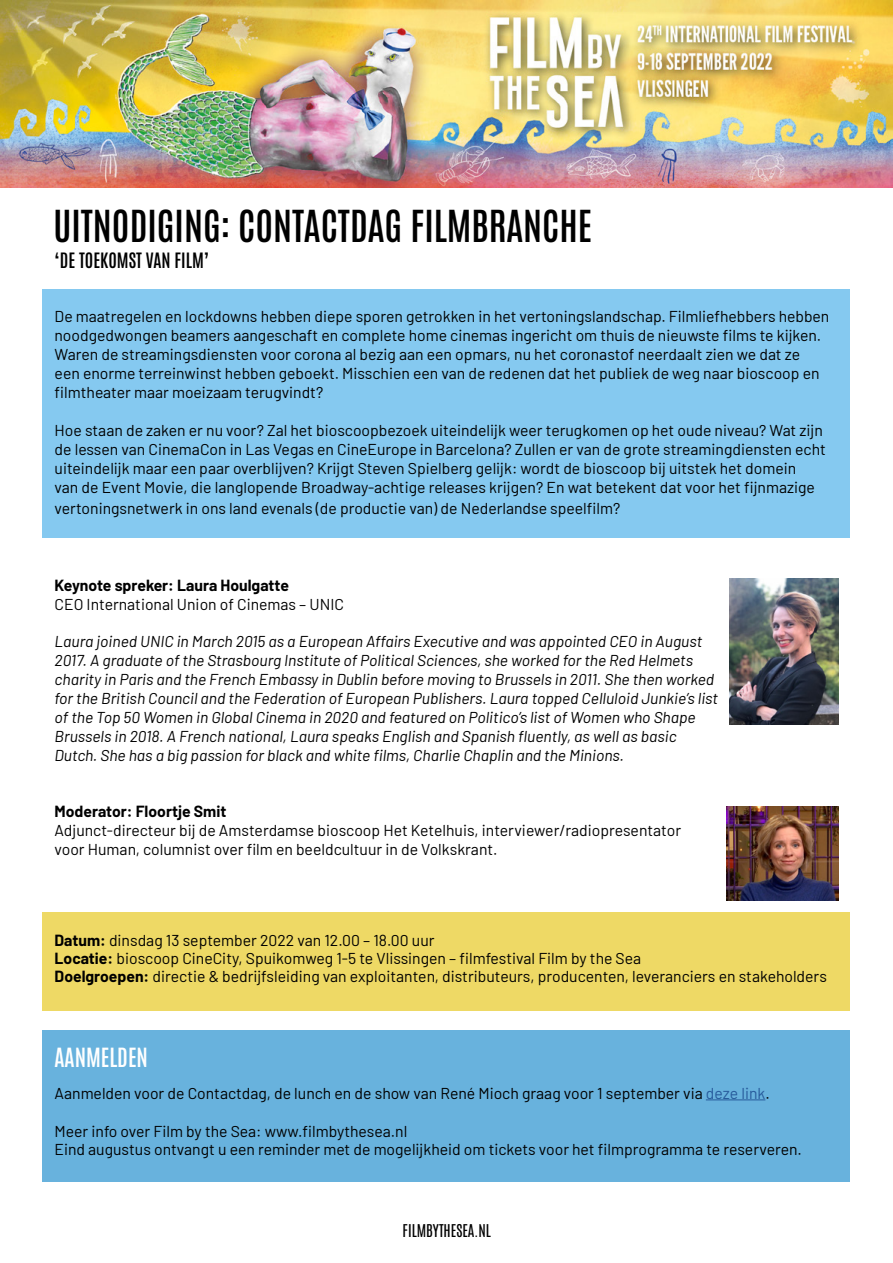
<style>
.page{position:relative;width:893px;height:1263px;background:#fff}
.page>*{position:absolute;margin:0;border:0;box-sizing:border-box;transform-origin:0 0}
.t1{font:600 37.5px "Antonio";color:#000}
.t2{font:600 22.5px "Antonio";color:#fff}
.t3{font:600 18px "Antonio";color:#000}
.t4{font:15.75px/18.9px "Barlow";color:#000}
.t5{font:italic 15.75px/18.9px "Barlow";color:#000}
.t6{font:700 15.75px "Barlow";color:#000}
.t7{font:15px "Antonio";color:#000}
.s1{font-weight:700}
.s2{color:#275b9b}
</style>
<div class="page">
<div style="left:43px;top:290px;width:807px;height:248px;background:#85c9f0"></div>
<div style="left:43px;top:912px;width:807px;height:99px;background:#eed965"></div>
<img style="left:0;top:1px;width:893px;height:186px">
<img style="left:729px;top:578px;width:110px;height:146px">
<img style="left:726px;top:807px;width:113px;height:93px">
<div style="left:43px;top:1030px;width:807px;height:152px;background:#68b2dd"></div>
<hr style="left:706px;top:1099px;width:59px;height:1px;background:#275b9b">
<h1 class="t1" style="left:54px;top:199px;width:540px">UITNODIGING: CONTACTDAG FILMBRANCHE</h1>
<p class="t3" style="left:55px;top:247px;width:156px">‘DE TOEKOMST VAN FILM’</p>
<p class="t4" style="left:55px;top:306px;width:776px">De maatregelen en lockdowns hebben diepe sporen getrokken in het vertoningslandschap. Filmliefhebbers hebben noodgedwongen beamers aangeschaft en complete home cinemas ingericht om thuis de nieuwste films te kijken.<br>Waren de streamingsdiensten voor corona al bezig aan een opmars, nu het coronastof neerdaalt zien we dat ze een enorme terreinwinst hebben geboekt. Misschien een van de redenen dat het publiek de weg naar bioscoop en filmtheater maar moeizaam terugvindt?</p>
<p class="t4" style="left:55px;top:419px;width:773px">Hoe staan de zaken er nu voor? Zal het bioscoopbezoek uiteindelijk weer terugkomen op het oude niveau? Wat zijn de lessen van CinemaCon in Las Vegas en CineEurope in Barcelona? Zullen er van de grote streamingdiensten echt uiteindelijk maar een paar overblijven? Krijgt Steven Spielberg gelijk: wordt de bioscoop bij uitstek het domein<br>van de Event Movie, die langlopende Broadway-achtige releases krijgen? En wat betekent dat voor het fijnmazige</p>
<p class="t4" style="left:55px;top:498px;width:567px">vertoningsnetwerk in ons land evenals (de productie van) de Nederlandse speelfilm?</p>
<p class="t6" style="left:55px;top:573px;width:236px">Keynote spreker: Laura Houlgatte</p>
<p class="t4" style="left:55px;top:593px;width:291px">CEO International Union of Cinemas – UNIC</p>
<p class="t5" style="left:55px;top:631px;width:665px">Laura joined UNIC in March 2015 as a European Affairs Executive and was appointed CEO in August 2017. A graduate of the Strasbourg Institute of Political Sciences, she worked for the Red Helmets charity in Paris and the French Embassy in Dublin before moving to Brussels in 2011. She then worked for the British Council and the Federation of European Publishers. Laura topped Celluloid Junkie’s list of the Top 50 Women in Global Cinema in 2020 and featured on Politico’s list of Women who Shape Brussels in 2018. A French national, Laura speaks English and Spanish fluently, as well as basic Dutch. She has a big passion for black and white films, Charlie Chaplin and the Minions.</p>
<p class="t6" style="left:55px;top:800px;width:173px">Moderator: Floortje Smit</p>
<p class="t4" style="left:55px;top:820px;width:628px">Adjunct-directeur bij de Amsterdamse bioscoop Het Ketelhuis, interviewer/radiopresentator voor Human, columnist over film en beeldcultuur in de Volkskrant.</p>
<p class="t4" style="left:55px;top:930px;width:774px;line-height:18px"><span class="s1">Datum:</span> dinsdag 13 september 2022 van 12.00 – 18.00 uur<br><span class="s1">Locatie:</span> bioscoop CineCity, Spuikomweg 1-5 te Vlissingen – filmfestival Film by the Sea<br><span class="s1">Doelgroepen:</span> directie &amp; bedrijfsleiding van exploitanten, distributeurs, producenten, leveranciers en stakeholders</p>
<h2 class="t2" style="left:55px;top:1042px;width:95px">AANMELDEN</h2>
<p class="t4" style="left:55px;top:1082px;width:717px">Aanmelden voor de Contactdag, de lunch en de show van René Mioch graag voor 1 september via <span class="s2">deze link</span>.</p>
<p class="t4" style="left:55px;top:1120px;width:749px">Meer info over Film by the Sea: www.filmbythesea.nl<br>Eind augustus ontvangt u een reminder met de mogelijkheid om tickets voor het filmprogramma te reserveren.</p>
<p class="t7" style="left:403px;top:1220px;width:90px">FILMBYTHESEA.NL</p>
</div>
